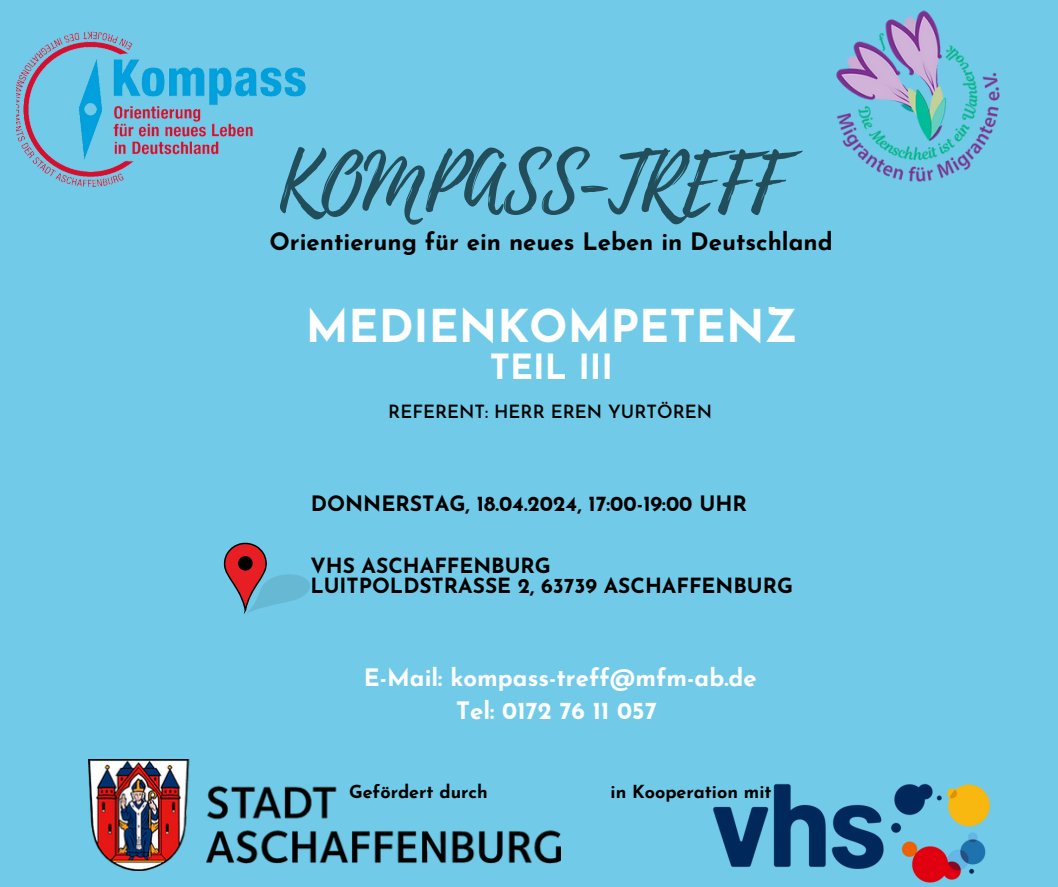
<style>
.page{position:relative;width:1058px;height:887px;background:#fff}
.page>*{position:absolute;margin:0;border:0;box-sizing:border-box;transform-origin:0 0}
.t1{font:76.05px "Playlist Script";color:#224d5b}
.t2{font:700 45.15px "Josefin Sans";color:#fff}
.t3{font:700 34.65px "Josefin Sans";color:#fff}
.t4{font:700 24px/32.7px "Josefin Sans";color:#fff;text-align:center}
.t5{font:700 24px "Josefin Sans";color:#000}
.t6{font:700 21.15px "Josefin Sans";color:#000}
.t7{font:700 20.85px/20.2px "Josefin Sans";color:#000}
.t8{font:600 18.15px "Josefin Sans";color:#000}
.t9{font:700 18px "Josefin Sans";color:#000}
</style>
<div class="page">
<div style="left:0;top:0;width:1058px;height:886px;background:#71cbe8"></div>
<img style="left:836px;top:10px;width:164px;height:172px">
<img style="left:89px;top:759px;width:471px;height:111px">
<img style="left:16px;top:31px;width:290px;height:155px">
<svg style="left:224px;top:542px;width:86px;height:72px"></svg>
<img style="left:713px;top:783px;width:277px;height:100px">
<h5 class="t1" style="left:278px;top:129px;width:508px">KOMPASS-TREFF</h5>
<h3 class="t5" style="left:269px;top:232px;width:565px">Orientierung für ein neues Leben in Deutschland</h3>
<h2 class="t2" style="left:306px;top:308px;width:493px">MEDIENKOMPETENZ</h2>
<h2 class="t3" style="left:490px;top:353px;width:125px">TEIL III</h2>
<h4 class="t8" style="left:388px;top:404px;width:325px">REFERENT: HERR EREN YURTÖREN</h4>
<p class="t6" style="left:311px;top:494px;width:438px">DONNERSTAG, 18.04.2024, 17:00-19:00 UHR</p>
<p class="t7" style="left:310px;top:557px;width:484px">VHS ASCHAFFENBURG<br>LUITPOLDSTRASSE 2, 63739 ASCHAFFENBURG</p>
<p class="t4" style="left:364px;top:663px;width:394px">E-Mail: kompass-treff@mfm-ab.de<br>Tel: 0172 76 11 057</p>
<p class="t9" style="left:349px;top:784px;width:140px">Gefördert durch</p>
<p class="t9" style="left:610px;top:784px;width:162px">in Kooperation mit</p>
</div>
